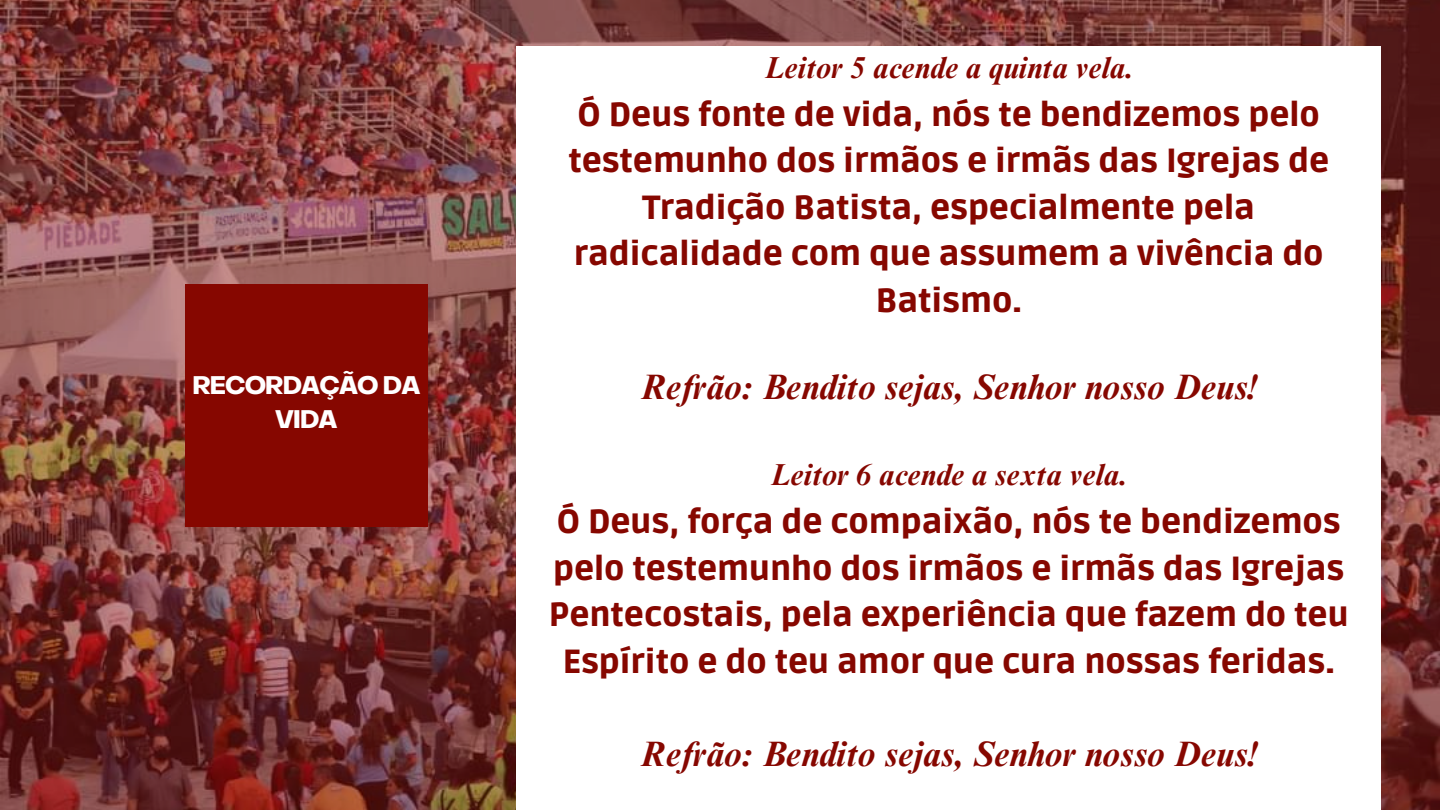
<style>
.page{position:relative;width:1440px;height:810px;background:#fff}
.page>*{position:absolute;margin:0;border:0;box-sizing:border-box;transform-origin:0 0}
.t1{font:italic 700 35.3px "Times NRMT Pro";color:#860700}
.t2{font:900 33.3px/46.5px "Ruda";color:#860700;text-align:center}
.t3{font:italic 700 30.3px "Times NRMT Pro";color:#860700}
.t4{font:700 25px/34.5px "Object Sans";letter-spacing:-.035em;color:#fff;text-align:center}
</style>
<div class="page">
<img style="left:0;top:0;width:1440px;height:810px">
<div style="left:516px;top:46px;width:865px;height:764px;background:#fff"></div>
<div style="left:185px;top:284px;width:243px;height:243px;background:#860700"></div>
<p class="t4" style="left:192px;top:370px;width:229px">RECORDAÇÃO DA<br>VIDA</p>
<p class="t3" style="left:764px;top:56px;width:370px">Leitor 5 acende a quinta vela.</p>
<p class="t2" style="left:568px;top:92px;width:762px">Ó Deus fonte de vida, nós te bendizemos pelo testemunho dos irmãos e irmãs das Igrejas de Tradição Batista, especialmente pela radicalidade com que assumem a vivência do Batismo.</p>
<p class="t1" style="left:640px;top:373px;width:618px">Refrão: Bendito sejas, Senhor nosso Deus!</p>
<p class="t3" style="left:770px;top:463px;width:358px">Leitor 6 acende a sexta vela.</p>
<p class="t2" style="left:549px;top:499px;width:801px">Ó Deus, força de compaixão, nós te bendizemos pelo testemunho dos irmãos e irmãs das Igrejas Pentecostais, pela experiência que fazem do teu Espírito e do teu amor que cura nossas feridas.</p>
<p class="t1" style="left:640px;top:741px;width:618px">Refrão: Bendito sejas, Senhor nosso Deus!</p>
</div>
